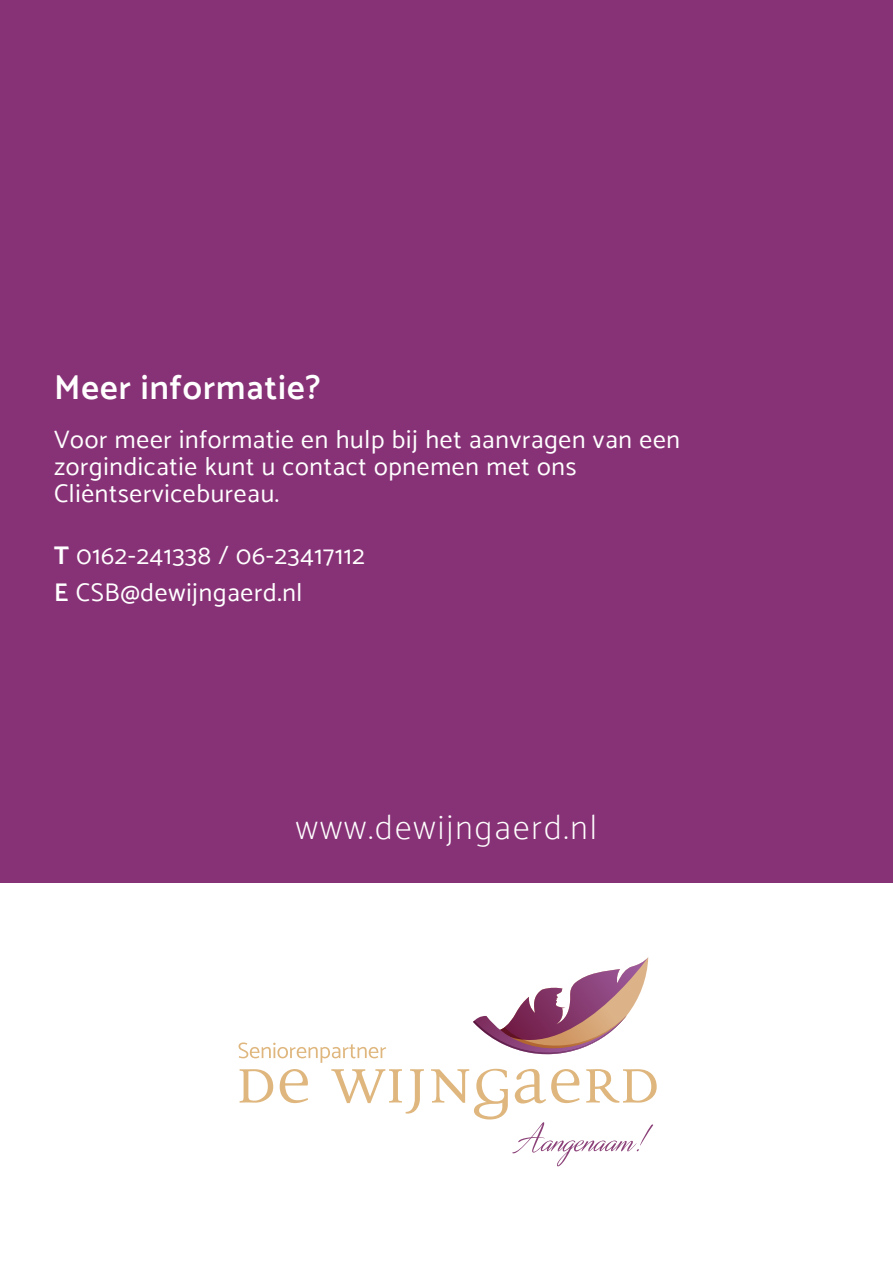
<style>
.page{position:relative;width:893px;height:1263px;background:#fff}
.page>*{position:absolute;margin:0;border:0;box-sizing:border-box;transform-origin:0 0}
.t1{font:100 34.5px "Catamaran";letter-spacing:.06em;color:#fff}
.t2{font:600 34.5px "Catamaran";letter-spacing:.03em;color:#fff}
.t3{font:25.5px/27px "Catamaran";letter-spacing:.03em;color:#fff}
.s1{font-weight:700}
.s2{font-weight:600}
</style>
<div class="page">
<div style="left:0;top:0;width:893px;height:882px;background:#873276"></div>
<svg style="left:239px;top:1042px;width:147px;height:21px"></svg>
<svg style="left:240px;top:1069px;width:33px;height:33px"></svg>
<svg style="left:280px;top:1069px;width:28px;height:34px"></svg>
<svg style="left:331px;top:1069px;width:93px;height:44px"></svg>
<svg style="left:431px;top:957px;width:226px;height:209px"></svg>
<h1 class="t2" style="left:54px;top:367px;width:268px">Meer informatie?</h1>
<p class="t3" style="left:54px;top:426px;width:627px">Voor meer informatie en hulp bij het aanvragen van een zorgindicatie kunt u contact opnemen met ons<br>Cliëntservicebureau.</p>
<p class="t3" style="left:54px;top:536px;width:312px;line-height:37.5px"><span class="s1">T</span> 0162-241338 / 06-23417112<br><span class="s2">E</span> CSB@dewijngaerd.nl</p>
<h1 class="t1" style="left:296px;top:807px;width:303px">www.dewijngaerd.nl</h1>
</div>
